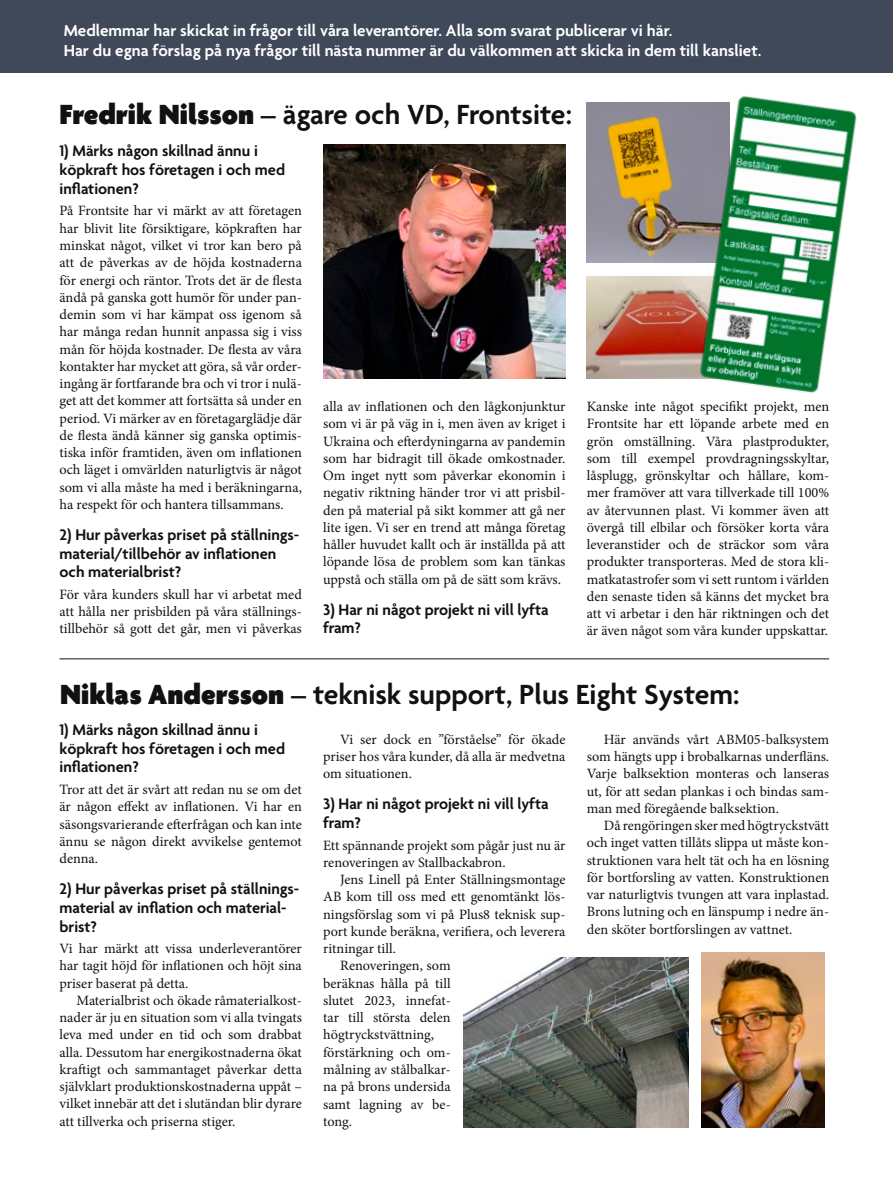
<style>
.page{position:relative;width:893px;height:1191px;background:#fff}
.page>*{position:absolute;margin:0;border:0;box-sizing:border-box;transform-origin:0 0}
.t1{font:600 30px "Agenda";color:#11110f}
.t2{font:600 17.25px/20.7px "Agenda";color:#fff}
.t3{font:600 16.5px/18.8px "Agenda";color:#11110f}
.t4{font:14.25px/17.2px "Minion Pro";color:#11110f;text-align:justify}
.s1{font-weight:900}
</style>
<div class="page">
<div style="left:0;top:0;width:893px;height:72px;background:#3f495a"></div>
<hr style="left:60px;top:658px;width:769px;height:1px;background:#11110f">
<img style="left:463px;top:957px;width:226px;height:170px">
<img style="left:702px;top:953px;width:123px;height:174px">
<img style="left:323px;top:145px;width:243px;height:233px">
<img style="left:587px;top:276px;width:109px;height:102px">
<img style="left:587px;top:103px;width:109px;height:159px">
<img style="left:696px;top:95px;width:161px;height:299px">
<p class="t2" style="left:64px;top:21px;width:699px">Medlemmar har skickat in frågor till våra leverantörer. Alla som svarat publicerar vi här.<br>Har du egna förslag på nya frågor till nästa nummer är du välkommen att skicka in dem till kansliet.</p>
<h1 class="t1" style="left:60px;top:98px;width:514px"><span class="s1">Fredrik Nilsson</span> – ägare och VD, Frontsite:</h1>
<p class="t3" style="left:60px;top:143px;width:227px">1) Märks någon skillnad ännu i köpkraft hos företagen i och med inflationen?</p>
<p class="t4" style="left:60px;top:202px;width:244px">På Frontsite har vi märkt av att företagen har blivit lite försiktigare, köpkraften har minskat något, vilket vi tror kan bero på att de påverkas av de höjda kostnaderna för energi och räntor. Trots det är de flesta ändå på ganska gott humör för under pan&shy;demin som vi har kämpat oss igenom så har många redan hunnit anpassa sig i viss mån för höjda kostnader. De flesta av våra kontakter har mycket att göra, så vår order&shy;ingång är fortfarande bra och vi tror i nulä&shy;get att det kommer att fortsätta så under en period. Vi märker av en företagarglädje där de flesta ändå känner sig ganska optimis&shy;tiska inför framtiden, även om inflationen och läget i omvärlden naturligtvis är något som vi alla måste ha med i beräkningarna, ha respekt för och hantera tillsammans.</p>
<p class="t3" style="left:60px;top:526px;width:241px">2) Hur påverkas priset på ställnings&shy;material/tillbehör av inflationen och materialbrist?</p>
<p class="t4" style="left:60px;top:586px;width:244px">För våra kunders skull har vi arbetat med att hålla ner prisbilden på våra ställnings&shy;tillbehör så gott det går, men vi påverkas</p>
<p class="t4" style="left:323px;top:398px;width:244px">alla av inflationen och den lågkonjunktur som vi är på väg in i, men även av kriget i Ukraina och efterdyningarna av pandemin som har bidragit till ökade omkostnader.<br>Om inget nytt som påverkar ekonomin i negativ riktning händer tror vi att prisbil&shy;den på material på sikt kommer att gå ner lite igen. Vi ser en trend att många företag håller huvudet kallt och är inställda på att löpande lösa de problem som kan tänkas uppstå och ställa om på de sätt som krävs.</p>
<p class="t3" style="left:323px;top:601px;width:227px">3) Har ni något projekt ni vill lyfta fram?</p>
<p class="t4" style="left:587px;top:398px;width:244px">Kanske inte något specifikt projekt, men Frontsite har ett löpande arbete med en grön omställning. Våra plastprodukter, som till exempel provdragningsskyltar, låsplugg, grönskyltar och hållare, kom&shy;mer framöver att vara tillverkade till 100% av återvunnen plast. Vi kommer även att övergå till elbilar och försöker korta våra leveranstider och de sträckor som våra produkter transporteras. Med de stora kli&shy;matkatastrofer som vi sett runtom i världen den senaste tiden så känns det mycket bra att vi arbetar i den här riktningen och det är även något som våra kunder uppskattar.</p>
<h1 class="t1" style="left:60px;top:678px;width:681px"><span class="s1">Niklas Andersson</span> – teknisk support, Plus Eight System:</h1>
<p class="t3" style="left:60px;top:721px;width:227px">1) Märks någon skillnad ännu i köpkraft hos företagen i och med inflationen?</p>
<p class="t4" style="left:60px;top:781px;width:244px">Tror att det är svårt att redan nu se om det är någon effekt av inflationen. Vi har en säsongsvarierande efterfrågan och kan inte ännu se någon direkt avvikelse gentemot denna.</p>
<p class="t3" style="left:60px;top:880px;width:241px">2) Hur påverkas priset på ställnings&shy;material av inflation och material&shy;brist?</p>
<p class="t4" style="left:60px;top:940px;width:244px">Vi har märkt att vissa underleverantörer har tagit höjd för inflationen och höjt sina priser baserat på detta.</p>
<p class="t4" style="left:60px;top:991px;width:244px;text-indent:17px">Materialbrist och ökade råmaterialkost&shy;nader är ju en situation som vi alla tvingats leva med under en tid och som drabbat alla. Dessutom har energikostnaderna ökat kraftigt och sammantaget påverkar detta självklart produktionskostnaderna uppåt – vilket innebär att det i slutändan blir dyrare att tillverka och priserna stiger.</p>
<p class="t4" style="left:323px;top:730px;width:244px;text-indent:17px">Vi ser dock en ”förståelse” för ökade priser hos våra kunder, då alla är medvetna om situationen.</p>
<p class="t3" style="left:323px;top:795px;width:227px">3) Har ni något projekt ni vill lyfta fram?</p>
<p class="t4" style="left:323px;top:836px;width:244px">Ett spännande projekt som pågår just nu är renoveringen av Stallbackabron.</p>
<p class="t4" style="left:340px;top:871px;width:227px">Jens Linell på Enter Ställningsmontage</p>
<p class="t4" style="left:323px;top:888px;width:244px">AB kom till oss med ett genomtänkt lös-</p>
<p class="t4" style="left:323px;top:905px;width:244px">ningsförslag som vi på Plus8 teknisk sup-</p>
<p class="t4" style="left:323px;top:922px;width:244px">port kunde beräkna, verifiera, och leverera</p>
<p class="t4" style="left:323px;top:940px;width:74px">ritningar till.</p>
<p class="t4" style="left:340px;top:957px;width:112px">Renoveringen, som</p>
<p class="t4" style="left:323px;top:974px;width:129px">beräknas hålla på till</p>
<p class="t4" style="left:323px;top:991px;width:129px">slutet 2023, innefat-</p>
<p class="t4" style="left:323px;top:1009px;width:129px">tar till största delen</p>
<p class="t4" style="left:323px;top:1026px;width:113px">högtryckstvättning,</p>
<p class="t4" style="left:323px;top:1043px;width:129px">förstärkning och om-</p>
<p class="t4" style="left:323px;top:1061px;width:129px">målning av stålbalkar-</p>
<p class="t4" style="left:323px;top:1078px;width:129px">na på brons undersida</p>
<p class="t4" style="left:323px;top:1095px;width:129px">samt lagning av be-</p>
<p class="t4" style="left:323px;top:1112px;width:30px">tong.</p>
<p class="t4" style="left:587px;top:730px;width:244px;text-indent:17px">Här används vårt ABM05-balksystem som hängts upp i brobalkarnas underfläns.<br>Varje balksektion monteras och lanseras ut, för att sedan plankas i och bindas sam&shy;man med föregående balksektion.</p>
<p class="t4" style="left:587px;top:817px;width:244px;text-indent:17px">Då rengöringen sker med högtryckstvätt och inget vatten tillåts slippa ut måste kon&shy;struktionen vara helt tät och ha en lösning för bortforsling av vatten. Konstruktionen var naturligtvis tvungen att vara inplastad.<br>Brons lutning och en länspump i nedre än&shy;den sköter bortforslingen av vattnet.</p>
</div>
